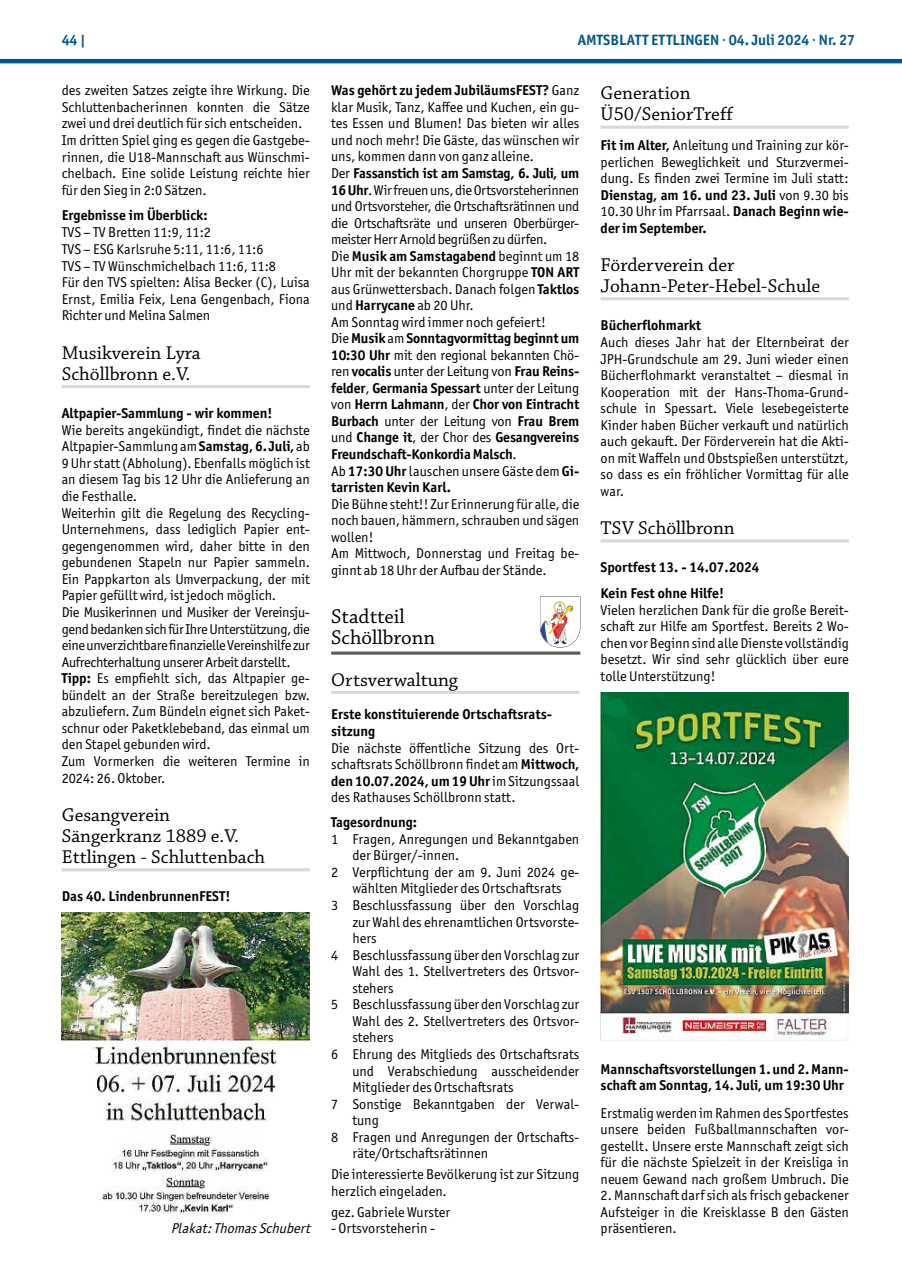
<style>
.page{position:relative;width:902px;height:1280px;background:#fff}
.page>*{position:absolute;margin:0;border:0;box-sizing:border-box;transform-origin:0 0}
.t1{font:21px/21px "Chaparral Pro";color:#000}
.t2{font:19.5px/21px "Chaparral Pro";color:#000}
.t3{font:700 15px "Officina Sans ITC Pro";color:#01598b}
.t4{font:14.25px/16.5px "Officina Sans ITC Pro";color:#000}
.t5{font:700 14.25px/16.5px "Officina Sans ITC Pro";color:#000}
.t6{font:italic 14.25px "Officina Sans ITC Pro";color:#000}
.s1{font-weight:700}
</style>
<div class="page">
<hr style="left:0;top:59px;width:901px;height:4px;background:#01598b">
<hr style="left:62px;top:385px;width:248px;height:3px;background:#d9d9d9">
<hr style="left:62px;top:868px;width:248px;height:3px;background:#d9d9d9">
<img style="left:62px;top:912px;width:248px;height:303px">
<hr style="left:331px;top:691px;width:248px;height:3px;background:#d9d9d9">
<svg style="left:331px;top:651px;width:249px;height:4px"></svg>
<svg style="left:540px;top:596px;width:41px;height:52px"></svg>
<hr style="left:600px;top:126px;width:248px;height:3px;background:#d9d9d9">
<hr style="left:600px;top:297px;width:248px;height:3px;background:#d9d9d9">
<hr style="left:600px;top:539px;width:248px;height:3px;background:#d9d9d9">
<img style="left:600px;top:692px;width:248px;height:349px">
<p class="t3" style="left:62px;top:31px;width:25px">44 |</p>
<p class="t3" style="left:578px;top:31px;width:279px">AMTSBLATT ETTLINGEN · 04. Juli 2024 · Nr. 27</p>
<p class="t4" style="left:62px;top:82px;width:250px">des zweiten Satzes zeigte ihre Wirkung. Die Schluttenbacherinnen konnten die Sätze zwei und drei deutlich für sich entscheiden.<br>Im dritten Spiel ging es gegen die Gastgebe&shy;rinnen, die U18-Mannschaft aus Wünschmi&shy;chelbach. Eine solide Leistung reichte hier für den Sieg in 2:0 Sätzen.</p>
<p class="t5" style="left:62px;top:207px;width:147px">Ergebnisse im Überblick:</p>
<p class="t4" style="left:62px;top:224px;width:250px">TVS – TV Bretten 11:9, 11:2<br>TVS – ESG Karlsruhe 5:11, 11:6, 11:6<br>TVS – TV Wünschmichelbach 11:6, 11:8<br>Für den TVS spielten: Alisa Becker (C), Luisa Ernst, Emilia Feix, Lena Gengenbach, Fiona Richter und Melina Salmen</p>
<h2 class="t2" style="left:62px;top:343px;width:141px">Musikverein Lyra<br>Schöllbronn e.V.</h2>
<p class="t5" style="left:62px;top:405px;width:212px">Altpapier-Sammlung - wir kommen!</p>
<p class="t4" style="left:62px;top:422px;width:250px">Wie bereits angekündigt, findet die nächste Altpapier-Sammlung am <span class="s1">Samstag, 6. Juli,</span> ab 9 Uhr statt (Abholung). Ebenfalls möglich ist an diesem Tag bis 12 Uhr die Anlieferung an die Festhalle.<br>Weiterhin gilt die Regelung des Recycling-Unternehmens, dass lediglich Papier ent&shy;gegengenommen wird, daher bitte in den gebundenen Stapeln nur Papier sammeln.<br>Ein Pappkarton als Umverpackung, der mit Papier gefüllt wird, ist jedoch möglich.<br>Die Musikerinnen und Musiker der Vereinsju&shy;gend bedanken sich für Ihre Unterstützung, die eine unverzichtbare finanzielle Vereinshilfe zur Aufrechterhaltung unserer Arbeit darstellt.<br><span class="s1">Tipp:</span> Es empfiehlt sich, das Altpapier ge&shy;bündelt an der Straße bereitzulegen bzw. abzuliefern. Zum Bündeln eignet sich Paket&shy;schnur oder Paketklebeband, das einmal um den Stapel gebunden wird.<br>Zum Vormerken die weiteren Termine in 2024: 26. Oktober.</p>
<h2 class="t2" style="left:62px;top:805px;width:205px">Gesangverein<br>Sängerkranz 1889 e.V.<br>Ettlingen - Schluttenbach</h2>
<p class="t5" style="left:62px;top:888px;width:170px">Das 40. LindenbrunnenFEST!</p>
<p class="t4" style="left:331px;top:82px;width:250px"><span class="s1">Was gehört zu jedem JubiläumsFEST?</span> Ganz klar Musik, Tanz, Kaffee und Kuchen, ein gu&shy;tes Essen und Blumen! Das bieten wir alles und noch mehr! Die Gäste, das wünschen wir uns, kommen dann von ganz alleine.<br>Der <span class="s1">Fassanstich ist am Samstag, 6. Juli, um 16 Uhr</span>. Wir freuen uns, die Ortsvorsteherinnen und Ortsvorsteher, die Ortschaftsrätinnen und die Ortschaftsräte und unseren Oberbürger&shy;meister Herr Arnold begrüßen zu dürfen.<br>Die <span class="s1">Musik am Samstagabend</span> beginnt um 18<br>Uhr mit der bekannten Chorgruppe <span class="s1">TON ART </span>aus Grünwettersbach. Danach folgen <span class="s1">Taktlos </span>und <span class="s1">Harrycane</span> ab 20 Uhr.<br>Am Sonntag wird immer noch gefeiert!<br>Die <span class="s1">Musik</span> am <span class="s1">Sonntagvormittag beginnt um 10:30 Uhr</span> mit den regional bekannten Chö&shy;ren <span class="s1">vocalis</span> unter der Leitung von <span class="s1">Frau Reins&shy;felder</span>, <span class="s1">Germania Spessart</span> unter der Leitung von <span class="s1">Herrn Lahmann</span>, der <span class="s1">Chor von Eintracht Burbach</span> unter der Leitung von <span class="s1">Frau Brem </span>und <span class="s1">Change it</span>, der Chor des <span class="s1">Gesangvereins Freundschaft-Konkordia Malsch</span>.<br>Ab <span class="s1">17:30 Uhr</span> lauschen unsere Gäste dem <span class="s1">Gi&shy;tarristen Kevin Karl.</span></p>
<p class="t4" style="left:331px;top:496px;width:250px">Die Bühne steht!! Zur Erinnerung für alle, die noch bauen, hämmern, schrauben und sägen wollen!<br>Am Mittwoch, Donnerstag und Freitag be&shy;ginnt ab 18 Uhr der Aufbau der Stände.</p>
<h1 class="t1" style="left:331px;top:607px;width:105px">Stadtteil<br>Schöllbronn</h1>
<h2 class="t2" style="left:331px;top:670px;width:128px">Ortsverwaltung</h2>
<p class="t5" style="left:331px;top:706px;width:222px">Erste konstituierende Ortschaftsrats&shy;sitzung</p>
<p class="t4" style="left:331px;top:739px;width:250px;text-align:justify">Die nächste öffentliche Sitzung des Ort&shy;schaftsrats Schöllbronn findet am <span class="s1">Mittwoch, den 10.07.2024, um 19 Uhr</span> im Sitzungssaal des Rathauses Schöllbronn statt.</p>
<p class="t5" style="left:331px;top:814px;width:87px">Tagesordnung:</p>
<p class="t4" style="left:331px;top:831px;width:250px">1 Fragen, Anregungen und Bekanntgaben</p>
<p class="t4" style="left:352px;top:847px;width:108px">der Bürger/-innen.</p>
<p class="t4" style="left:331px;top:864px;width:250px">2 Verpflichtung der am 9. Juni 2024 ge-</p>
<p class="t4" style="left:352px;top:880px;width:211px">wählten Mitglieder des Ortschaftsrats</p>
<p class="t4" style="left:331px;top:897px;width:250px">3 Beschlussfassung über den Vorschlag</p>
<p class="t4" style="left:352px;top:913px;width:228px">zur Wahl des ehrenamtlichen Ortsvorste-</p>
<p class="t4" style="left:352px;top:930px;width:26px">hers</p>
<p class="t4" style="left:331px;top:947px;width:250px">4 Beschlussfassung über den Vorschlag zur</p>
<p class="t4" style="left:352px;top:963px;width:228px">Wahl des 1. Stellvertreters des Ortsvor-</p>
<p class="t4" style="left:352px;top:980px;width:43px">stehers</p>
<p class="t4" style="left:331px;top:996px;width:250px">5 Beschlussfassung über den Vorschlag zur</p>
<p class="t4" style="left:352px;top:1013px;width:228px">Wahl des 2. Stellvertreters des Ortsvor-</p>
<p class="t4" style="left:352px;top:1029px;width:43px">stehers</p>
<p class="t4" style="left:331px;top:1046px;width:250px">6 Ehrung des Mitglieds des Ortschaftsrats</p>
<p class="t4" style="left:352px;top:1062px;width:228px">und Verabschiedung ausscheidender</p>
<p class="t4" style="left:352px;top:1079px;width:163px">Mitglieder des Ortschaftsrats</p>
<p class="t4" style="left:331px;top:1095px;width:250px">7 Sonstige Bekanntgaben der Verwal-</p>
<p class="t4" style="left:352px;top:1112px;width:28px">tung</p>
<p class="t4" style="left:331px;top:1129px;width:250px">8 Fragen und Anregungen der Ortschafts-</p>
<p class="t4" style="left:352px;top:1145px;width:137px">räte/Ortschaftsrätinnen</p>
<p class="t4" style="left:331px;top:1166px;width:250px">Die interessierte Bevölkerung ist zur Sitzung herzlich eingeladen.</p>
<p class="t4" style="left:331px;top:1203px;width:121px">gez. Gabriele Wurster</p>
<p class="t4" style="left:331px;top:1220px;width:105px">- Ortsvorsteherin -</p>
<h2 class="t2" style="left:600px;top:84px;width:134px">Generation<br>Ü50/SeniorTreff</h2>
<p class="t4" style="left:600px;top:137px;width:250px;text-align:justify"><span class="s1">Fit im Alter,</span> Anleitung und Training zur kör&shy;perlichen Beweglichkeit und Sturzvermei&shy;dung. Es finden zwei Termine im Juli statt:<br><span class="s1">Dienstag, am 16. und 23. Juli</span> von 9.30 bis 10.30 Uhr im Pfarrsaal. <span class="s1">Danach Beginn wie&shy;der im September.</span></p>
<h2 class="t2" style="left:600px;top:255px;width:221px">Förderverein der<br>Johann-Peter-Hebel-Schule</h2>
<p class="t5" style="left:600px;top:317px;width:102px">Bücherflohmarkt</p>
<p class="t4" style="left:600px;top:334px;width:250px;text-align:justify">Auch dieses Jahr hat der Elternbeirat der JPH-Grundschule am 29. Juni wieder einen Bücherflohmarkt veranstaltet – diesmal in Kooperation mit der Hans-Thoma-Grund&shy;schule in Spessart. Viele lesebegeisterte Kinder haben Bücher verkauft und natürlich auch gekauft. Der Förderverein hat die Akti&shy;on mit Waffeln und Obstspießen unterstützt, so dass es ein fröhlicher Vormittag für alle war.</p>
<h2 class="t2" style="left:600px;top:518px;width:136px">TSV Schöllbronn</h2>
<p class="t5" style="left:600px;top:555px;width:160px;line-height:25.5px">Sportfest 13. - 14.07.2024<br>Kein Fest ohne Hilfe!</p>
<p class="t4" style="left:600px;top:602px;width:250px;text-align:justify">Vielen herzlichen Dank für die große Bereit&shy;schaft zur Hilfe am Sportfest. Bereits 2 Wo&shy;chen vor Beginn sind alle Dienste vollständig besetzt. Wir sind sehr glücklich über eure tolle Unterstützung!</p>
<p class="t5" style="left:600px;top:1060px;width:250px">Mannschaftsvorstellungen 1. und 2. Mann&shy;schaft am Sonntag, 14. Juli, um 19:30 Uhr</p>
<p class="t4" style="left:600px;top:1104px;width:250px;text-align:justify">Erstmalig werden im Rahmen des Sportfestes unsere beiden Fußballmannschaften vor&shy;gestellt. Unsere erste Mannschaft zeigt sich für die nächste Spielzeit in der Kreisliga in neuem Gewand nach großem Umbruch. Die</p>
<p class="t4" style="left:600px;top:1187px;width:250px;text-align:justify">2. Mannschaft darf sich als frisch gebackener Aufsteiger in die Kreisklasse B den Gästen präsentieren.</p>
<p class="t6" style="left:171px;top:1220px;width:144px">Plakat:ThomasSchubert</p>
</div>
